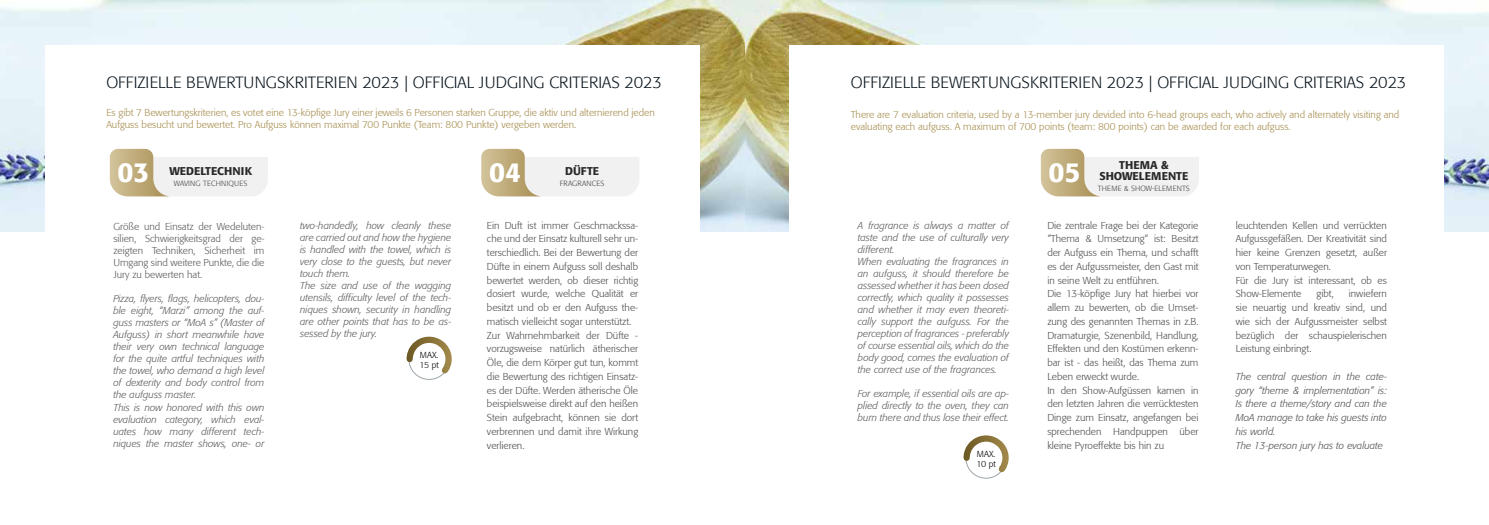
<style>
.page{position:relative;width:1489px;height:525px;background:#fff}
.page>*{position:absolute;margin:0;border:0;box-sizing:border-box;transform-origin:0 0}
.t1{font:500 27.5px "Formata";color:#fff}
.t2{font:300 16.25px "Formata";color:#0c171f}
.t3{font:500 11.25px/11.2px "Formata";color:#292829;text-align:center}
.t4{font:300 10px/13.8px "Formata";color:#4d4d4f}
.t5{font:italic 300 10px/12px "Formata";color:#58595b}
.t6{font:300 10px/12px "Formata";color:#a68d4e}
.t7{font:italic 300 10px/13.8px "Formata";color:#4d4d4f}
.t8{font:300 10px/12px "Formata";color:#58595b;text-align:justify}
.t9{font:300 8.75px/10.5px "Formata";color:#000}
.t10{font:300 7.5px "Formata";letter-spacing:.02em;color:#414042}
</style>
<div class="page">
<img style="left:744px;top:0;width:744px;height:231px">
<div style="left:789px;top:45px;width:654px;height:434px;background:#fff"></div>
<svg style="left:0;top:0;width:744px;height:231px;background:#d8e0d8"></svg>
<div style="left:45px;top:45px;width:654px;height:434px;background:#fff"></div>
<svg style="left:481px;top:149px;width:158px;height:47px"></svg>
<svg style="left:1040px;top:149px;width:158px;height:47px"></svg>
<svg style="left:110px;top:149px;width:158px;height:47px"></svg>
<svg style="left:406px;top:336px;width:46px;height:44px"></svg>
<svg style="left:963px;top:435px;width:46px;height:43px"></svg>
<h2 class="t2" style="left:106px;top:73px;width:557px">OFFIZIELLE BEWERTUNGSKRITERIEN 2023 | OFFICIAL JUDGING CRITERIAS 2023</h2>
<p class="t6" style="left:106px;top:106px;width:550px">Es gibt 7 Bewertungskriterien, es votet eine 13-köpfige Jury einer jeweils 6 Personen starken Gruppe, die aktiv und alternierend jeden<br>Aufguss besucht und bewertet. Pro Aufguss können maximal 700 Punkte (Team: 800 Punkte) vergeben werden.</p>
<h2 class="t2" style="left:850px;top:73px;width:557px">OFFIZIELLE BEWERTUNGSKRITERIEN 2023 | OFFICIAL JUDGING CRITERIAS 2023</h2>
<p class="t6" style="left:850px;top:108px;width:550px">There are 7 evaluation criteria, used by a 13-member jury devided into 6-head groups each, who actively and alternately visiting and evaluating each aufguss. A maximum of 700 points (team: 800 points) can be awarded for each aufguss.</p>
<h1 class="t1" style="left:118px;top:155px;width:34px">03</h1>
<p class="t3" style="left:169px;top:165px;width:84px">WEDELTECHNIK</p>
<p class="t10" style="left:174px;top:179px;width:75px">WAVING TECHNIQUES</p>
<h1 class="t1" style="left:489px;top:155px;width:34px">04</h1>
<p class="t3" style="left:565px;top:165px;width:36px">DÜFTE</p>
<p class="t10" style="left:560px;top:179px;width:46px">FRAGRANCES</p>
<h1 class="t1" style="left:1048px;top:155px;width:34px">05</h1>
<p class="t3" style="left:1099px;top:159px;width:91px">THEMA &amp;<br>SHOWELEMENTE</p>
<p class="t10" style="left:1097px;top:184px;width:93px">THEME &amp; SHOW-ELEMENTS</p>
<p class="t8" style="left:113px;top:221px;width:153px">Größe und Einsatz der Wedeluten&shy;silien, Schwierigkeitsgrad der ge&shy;zeigten Techniken, Sicherheit im Umgang sind weitere Punkte, die die Jury zu bewerten hat.</p>
<p class="t5" style="left:113px;top:293px;width:153px">Pizza, flyers, flags, helicopters, dou&shy;ble eight, “Marzi” among the auf&shy;guss masters or “MoA s” (Master of<br>Aufguss) in short meanwhile have their very own technical language for the quite artful techniques with the towel, who demand a high level of dexterity and body control from the aufguss master.<br>This is now honored with this own evaluation category, which eval&shy;uates how many different tech&shy;niques the master shows, one- or</p>
<p class="t5" style="left:300px;top:219px;width:153px">two-handedly, how cleanly these are carried out and how the hygiene is handled with the towel, which is very close to the guests, but never touch them.<br>The size and use of the wagging utensils, difficulty level of the tech&shy;niques shown, security in handling are other points that has to be as&shy;sessed by the jury.</p>
<p class="t4" style="left:487px;top:218px;width:153px">Ein Duft ist immer Geschmackssa&shy;che und der Einsatz kulturell sehr un&shy;terschiedlich. Bei der Bewertung der Düfte in einem Aufguss soll deshalb bewertet werden, ob dieser richtig dosiert wurde, welche Qualität er besitzt und ob er den Aufguss the&shy;matisch vielleicht sogar unterstützt.<br>Zur Wahrnehmbarkeit der Düfte - vorzugsweise natürlich ätherischer Öle, die dem Körper gut tun, kommt die Bewertung des richtigen Einsatz&shy;es der Düfte. Werden ätherische Öle beispielsweise direkt auf den heißen Stein aufgebracht, können sie dort verbrennen und damit ihre Wirkung verlieren.</p>
<p class="t9" style="left:419px;top:349px;width:21px">MAX.<br>15 pt</p>
<p class="t5" style="left:857px;top:219px;width:153px">A fragrance is always a matter of taste and the use of culturally very different.<br>When evaluating the fragrances in an aufguss, it should therefore be assessed whether it has been dosed correctly, which quality it possesses and whether it may even theoreti&shy;cally support the aufguss. For the perception of fragrances - preferably of course essential oils, which do the body good, comes the evaluation of the correct use of the fragrances.</p>
<p class="t5" style="left:857px;top:387px;width:153px;text-align:justify">For example, if essential oils are ap&shy;plied directly to the oven, they can burn there and thus lose their effect.</p>
<p class="t9" style="left:976px;top:448px;width:21px">MAX.<br>10 pt</p>
<p class="t4" style="left:1047px;top:218px;width:153px">Die zentrale Frage bei der Kategorie “Thema &amp; Umsetzung“ ist: Besitzt der Aufguss ein Thema, und schafft es der Aufgussmeister, den Gast mit in seine Welt zu entführen.<br>Die 13-köpfige Jury hat hierbei vor allem zu bewerten, ob die Umset&shy;zung des genannten Themas in z.B.<br>Dramaturgie, Szenenbild, Handlung,<br>Effekten und den Kostümen erkenn&shy;bar ist - das heißt, das Thema zum<br>Leben erweckt wurde.<br>In den Show-Aufgüssen kamen in den letzten Jahren die verrücktesten<br>Dinge zum Einsatz, angefangen bei sprechenden Handpuppen über kleine Pyroeffekte bis hin zu</p>
<p class="t4" style="left:1235px;top:218px;width:153px">leuchtenden Kellen und verrückten<br>Aufgussgefäßen. Der Kreativität sind hier keine Grenzen gesetzt, außer von Temperaturwegen.<br>Für die Jury ist interessant, ob es<br>Show-Elemente</p>
<p class="t4" style="left:1316px;top:287px;width:19px">gibt,</p>
<p class="t4" style="left:1235px;top:287px;width:153px;text-align:justify;text-indent:113px">inwiefern sie neuartig und kreativ sind, und wie sich der Aufgussmeister selbst bezüglich der schauspielerischen Leistung einbringt.</p>
<p class="t7" style="left:1235px;top:369px;width:153px">The central question in the cate&shy;gory “theme &amp; implementation” is:<br>Is there a theme/story and can the<br>MoA manage to take his guests into his world.<br>The 13-person jury has to evaluate</p>
</div>
